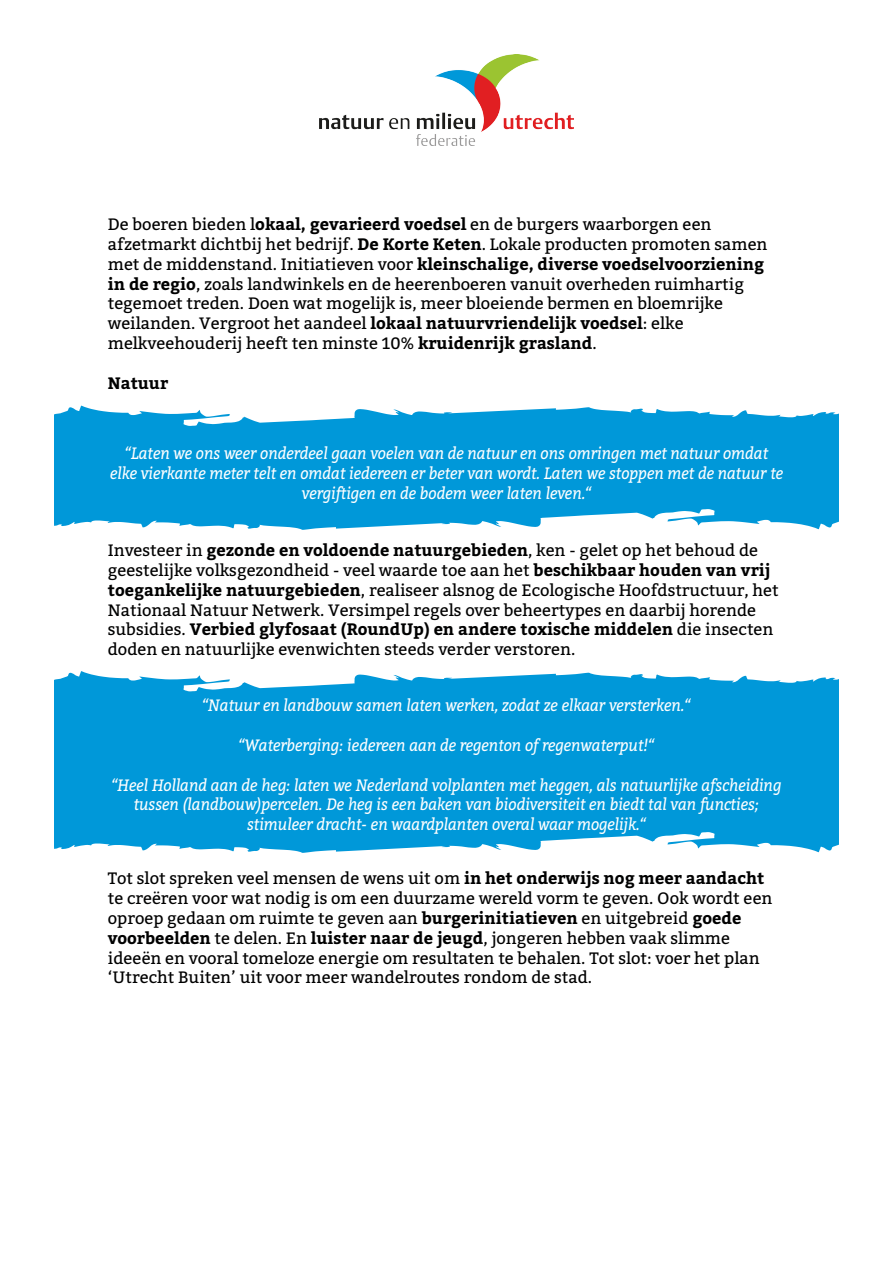
<style>
.page{position:relative;width:893px;height:1263px;background:#fff}
.page>*{position:absolute;margin:0;border:0;box-sizing:border-box;transform-origin:0 0}
.t1{font:16.5px/19.8px "Bitter";color:#000101}
.t2{font:italic 16.5px/19.8px "Bitter";color:#fff;text-align:center;scale:.9 1}
.t3{font:700 16.5px "Bitter";color:#000101}
.s1{font-weight:700}
</style>
<div class="page">
<svg style="left:54px;top:405px;width:785px;height:65px;background:#22a5de"></svg>
<svg style="left:54px;top:470px;width:785px;height:60px;background:#1fa4dd"></svg>
<svg style="left:54px;top:671px;width:785px;height:46px;fill:#0098d9"></svg>
<div style="left:54px;top:717px;width:785px;height:136px;background:#0098d9"></div>
<img style="left:319px;top:54px;width:255px;height:91px">
<p class="t1" style="left:108px;top:214px;width:661px">De boeren bieden l<span class="s1">okaal, gevarieerd voedsel</span> en de burgers waarborgen een afzetmarkt dichtbij het bedrijf. <span class="s1">De Korte Keten</span>. Lokale producten promoten samen met de middenstand. Initiatieven voor <span class="s1">kleinschalige, diverse voedselvoorziening in de regio</span>, zoals landwinkels en de heerenboeren vanuit overheden ruimhartig tegemoet treden. Doen wat mogelijk is, meer bloeiende bermen en bloemrijke weilanden. Vergroot het aandeel <span class="s1">lokaal natuurvriendelijk voedsel</span>: elke melkveehouderij heeft ten minste 10% <span class="s1">kruidenrijk grasland</span>.</p>
<p class="t3" style="left:108px;top:370px;width:62px">Natuur</p>
<p class="t2" style="left:110px;top:443px;width:749px">“Laten we ons weer onderdeel gaan voelen van de natuur en ons omringen met natuur omdat elke vierkante meter telt en omdat iedereen er beter van wordt. Laten we stoppen met de natuur te vergiftigen en de bodem weer laten leven.“</p>
<p class="t1" style="left:108px;top:540px;width:672px">Investeer in <span class="s1">gezonde en voldoende natuurgebieden</span>, ken - gelet op het behoud de geestelijke volksgezondheid - veel waarde toe aan het <span class="s1">beschikbaar houden van vrij toegankelijke natuurgebieden</span>, realiseer alsnog de Ecologische Hoofdstructuur, het Nationaal Natuur Netwerk. Versimpel regels over beheertypes en daarbij horende subsidies. <span class="s1">Verbied glyfosaat (RoundUp) en andere toxische middelen</span> die insecten doden en natuurlijke evenwichten steeds verder verstoren.</p>
<p class="t2" style="left:202px;top:695px;width:544px">“Natuur en landbouw samen laten werken, zodat ze elkaar versterken.“</p>
<p class="t2" style="left:239px;top:735px;width:463px">“Waterberging: iedereen aan de regenton of regenwaterput!“</p>
<p class="t2" style="left:112px;top:774px;width:745px">“Heel Holland aan de heg: laten we Nederland volplanten met heggen, als natuurlijke afscheiding tussen (landbouw)percelen. De heg is een baken van biodiversiteit en biedt tal van functies; stimuleer dracht- en waardplanten overal waar mogelijk.“</p>
<p class="t1" style="left:108px;top:868px;width:666px">Tot slot spreken veel mensen de wens uit om <span class="s1">in het onderwijs nog meer aandacht </span>te creëren voor wat nodig is om een duurzame wereld vorm te geven. Ook wordt een oproep gedaan om ruimte te geven aan <span class="s1">burgerinitiatieven</span> en uitgebreid <span class="s1">goede voorbeelden</span> te delen. En <span class="s1">luister naar de jeugd</span>, jongeren hebben vaak slimme ideeën en vooral tomeloze energie om resultaten te behalen. Tot slot: voer het plan ‘Utrecht Buiten’ uit voor meer wandelroutes rondom de stad.</p>
</div>
